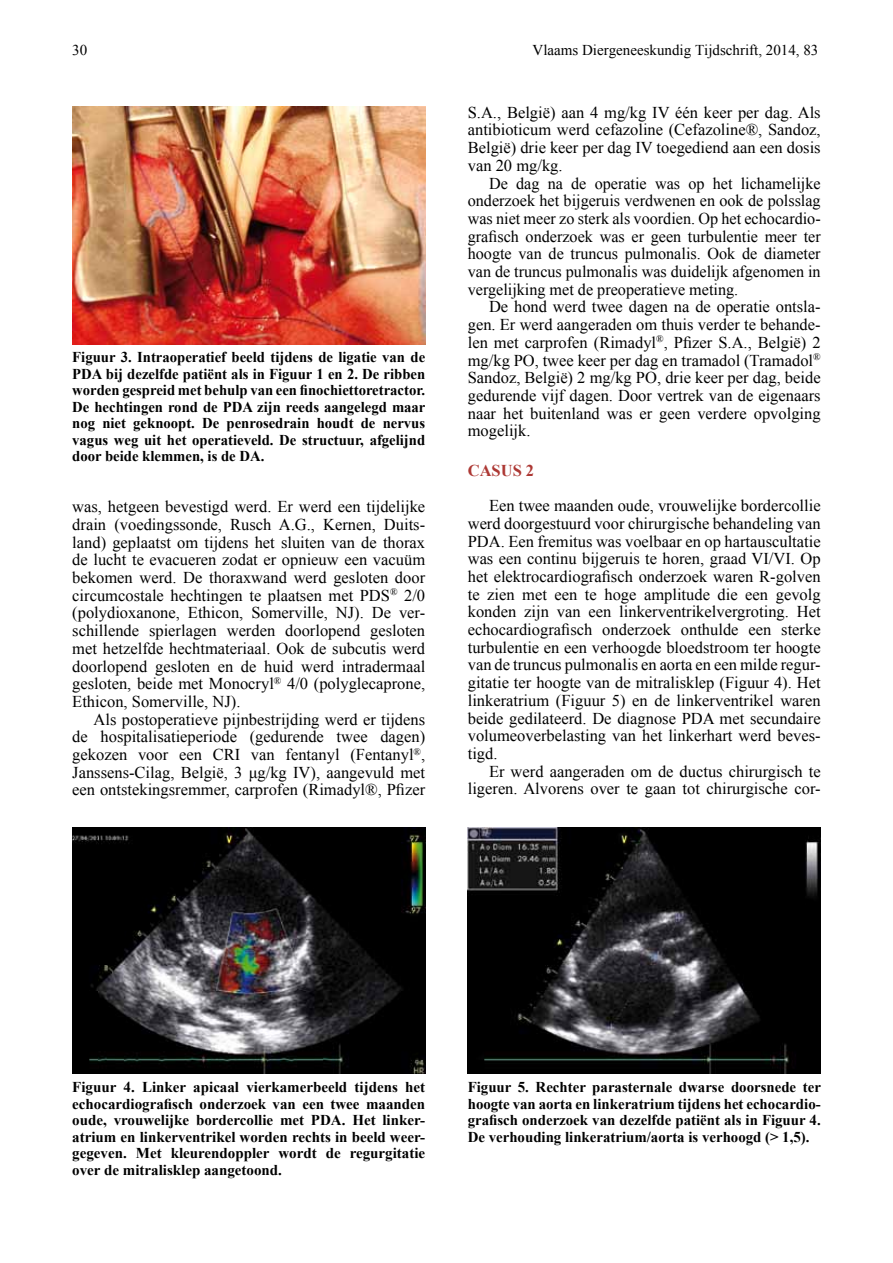
<style>
.page{position:relative;width:893px;height:1263px;background:#fff}
.page>*{position:absolute;margin:0;border:0;box-sizing:border-box;transform-origin:0 0}
.t1{font:16.5px/17.7px "Times New Roman";color:#000;text-align:justify}
.t2{font:700 16.5px "Times New Roman";color:#ad3834}
.t3{font:700 15px/16.5px "Times New Roman";color:#000;text-align:justify}
.t4{font:15px "Times New Roman";color:#000}
</style>
<div class="page">
<img style="left:72px;top:106px;width:353px;height:238px">
<img style="left:72px;top:827px;width:353px;height:247px">
<img style="left:468px;top:827px;width:353px;height:247px">
<p class="t4" style="left:72px;top:40px;width:16px">30</p>
<p class="t4" style="left:533px;top:40px;width:287px">Vlaams Diergeneeskundig Tijdschrift, 2014, 83</p>
<p class="t3" style="left:72px;top:348px;width:355px">Figuur 3. Intraoperatief beeld tijdens de ligatie van de PDA bij dezelfde patiënt als in Figuur 1 en 2. De ribben worden gespreid met behulp van een finochiettoretractor.<br>De hechtingen rond de PDA zijn reeds aangelegd maar nog niet geknoopt. De penrosedrain houdt de nervus vagus weg uit het operatieveld. De structuur, afgelijnd door beide klemmen, is de DA.</p>
<p class="t1" style="left:72px;top:497px;width:354px">was, hetgeen bevestigd werd. Er werd een tijdelijke drain (voedingssonde, Rusch A.G., Kernen, Duits&shy;land) geplaatst om tijdens het sluiten van de thorax de lucht te evacueren zodat er opnieuw een vacuüm bekomen werd. De thoraxwand werd gesloten door circumcostale hechtingen te plaatsen met PDS<sup>®</sup> 2/0 (polydioxanone, Ethicon, Somerville, NJ). De ver&shy;schillende spierlagen werden doorlopend gesloten met hetzelfde hechtmateriaal. Ook de subcutis werd doorlopend gesloten en de huid werd intradermaal gesloten, beide met Monocryl<sup>®</sup> 4/0 (polyglecaprone, Ethicon, Somerville, NJ).</p>
<p class="t1" style="left:72px;top:710px;width:354px;text-indent:21px">Als postoperatieve pijnbestrijding werd er tijdens de hospitalisatieperiode (gedurende twee dagen) gekozen voor een CRI van fentanyl (Fentanyl<sup>®</sup>, Janssens-Cilag, België, 3 μg/kg IV), aangevuld met een ontstekingsremmer, carprofen (Rimadyl®, Pfizer</p>
<p class="t1" style="left:468px;top:103px;width:354px">S.A., België) aan 4 mg/kg IV één keer per dag. Als antibioticum werd cefazoline (Cefazoline®, Sandoz, België) drie keer per dag IV toegediend aan een dosis van 20 mg/kg.</p>
<p class="t1" style="left:468px;top:174px;width:355px;text-indent:21px">De dag na de operatie was op het lichamelijke onderzoek het bijgeruis verdwenen en ook de polsslag was niet meer zo sterk als voordien. Op het echocardio&shy;grafisch onderzoek was er geen turbulentie meer ter hoogte van de truncus pulmonalis. Ook de diameter van de truncus pulmonalis was duidelijk afgenomen in vergelijking met de preoperatieve meting.</p>
<p class="t1" style="left:468px;top:298px;width:354px;text-indent:21px">De hond werd twee dagen na de operatie ontsla&shy;gen. Er werd aangeraden om thuis verder te behande&shy;len met carprofen (Rimadyl<sup>®</sup>, Pfizer S.A., België) 2 mg/kg PO, twee keer per dag en tramadol (Tramadol<sup>® </sup>Sandoz, België) 2 mg/kg PO, drie keer per dag, beide gedurende vijf dagen. Door vertrek van de eigenaars naar het buitenland was er geen verdere opvolging mogelijk.</p>
<p class="t2" style="left:468px;top:459px;width:68px">CASUS 2</p>
<p class="t1" style="left:468px;top:496px;width:354px;text-indent:21px">Een twee maanden oude, vrouwelijke bordercollie werd doorgestuurd voor chirurgische behandeling van PDA. Een fremitus was voelbaar en op hartauscultatie was een continu bijgeruis te horen, graad VI/VI. Op het elektrocardiografisch onderzoek waren R-golven te zien met een te hoge amplitude die een gevolg konden zijn van een linkerventrikelvergroting. Het echocardiografisch onderzoek onthulde een sterke turbulentie en een verhoogde bloedstroom ter hoogte van de truncus pulmonalis en aorta en een milde regur&shy;gitatie ter hoogte van de mitralisklep (Figuur 4). Het linkeratrium (Figuur 5) en de linkerventrikel waren beide gedilateerd. De diagnose PDA met secundaire volumeoverbelasting van het linkerhart werd beves&shy;tigd.</p>
<p class="t1" style="left:468px;top:762px;width:354px;text-align:right">Er werd aangeraden om de ductus chirurgisch te ligeren. Alvorens over te gaan tot chirurgische cor-</p>
<p class="t3" style="left:72px;top:1079px;width:354px">Figuur 4. Linker apicaal vierkamerbeeld tijdens het echocardiografisch onderzoek van een twee maanden oude, vrouwelijke bordercollie met PDA. Het linker&shy;atrium en linkerventrikel worden rechts in beeld weer&shy;gegeven. Met kleurendoppler wordt de regurgitatie over de mitralisklep aangetoond.</p>
<p class="t3" style="left:468px;top:1079px;width:355px">Figuur 5. Rechter parasternale dwarse doorsnede ter hoogte van aorta en linkeratrium tijdens het echocardio&shy;grafisch onderzoek van dezelfde patiënt als in Figuur 4.<br>De verhouding linkeratrium/aorta is verhoogd (&gt; 1,5).</p>
</div>
